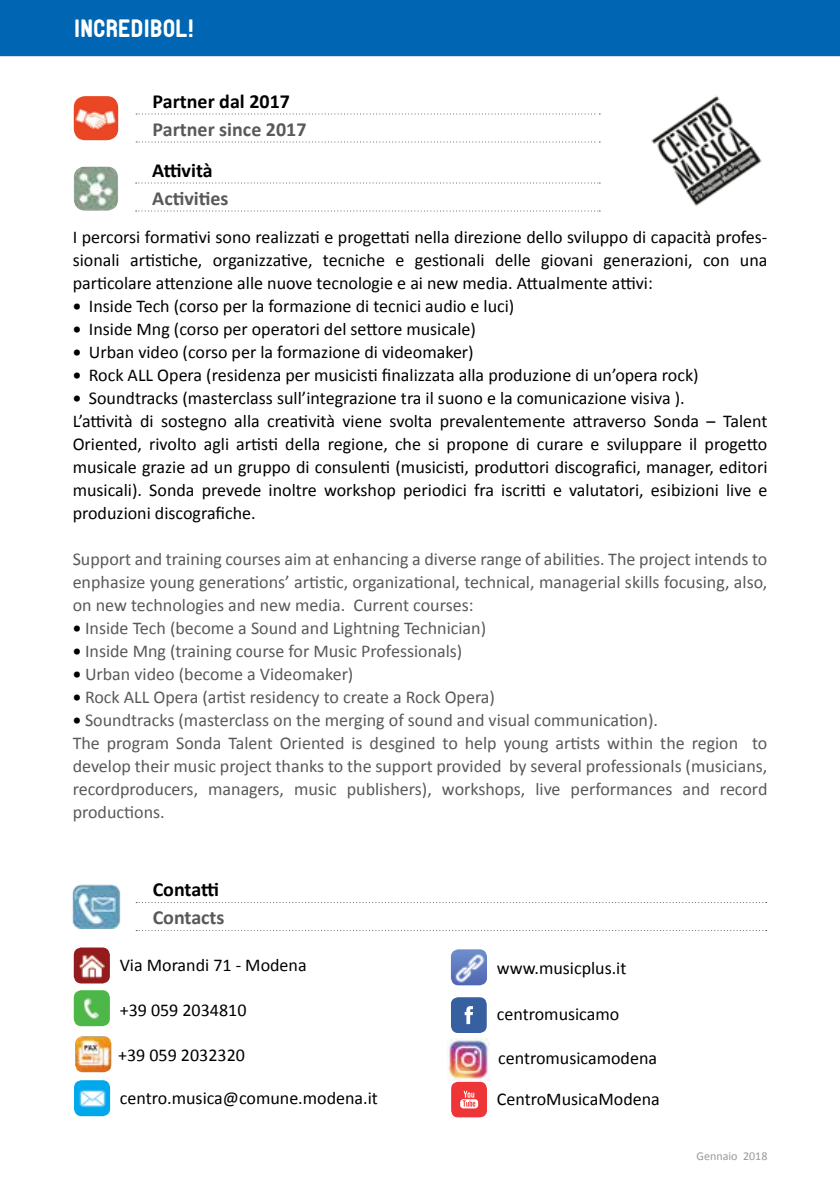
<style>
.page{position:relative;width:840px;height:1191px;background:#fff}
.page>*{position:absolute;margin:0;border:0;box-sizing:border-box;transform-origin:0 0}
.t1{font:24px "PTF NORDIC Round";color:#fff}
.t2{font:700 20px "Calibri";color:#58595b}
.t3{font:700 20px "Calibri";color:#000}
.t4{font:18px/23px "Calibri";color:#000;text-align:justify}
.t5{font:18px/23px "Calibri";color:#58595b;text-align:justify}
.t6{font:12px "Calibri";color:#97999c}
.s1{font-weight:700;font-size:17px}
.s2{font-weight:700;font-size:17px;color:#000}
</style>
<div class="page">
<img style="left:72px;top:884px;width:49px;height:45px">
<svg style="left:136px;top:902px;width:630px;height:1px"></svg>
<svg style="left:136px;top:930px;width:630px;height:1px"></svg>
<div style="left:0;top:0;width:839px;height:56px;background:#0066b3"></div>
<svg style="left:136px;top:182px;width:464px;height:1px"></svg>
<svg style="left:136px;top:210px;width:464px;height:1px"></svg>
<img style="left:74px;top:947px;width:36px;height:36px">
<svg style="left:451px;top:997px;width:35px;height:36px"></svg>
<svg style="left:451px;top:1081px;width:35px;height:36px"></svg>
<img style="left:74px;top:96px;width:44px;height:44px">
<img style="left:74px;top:166px;width:44px;height:45px">
<svg style="left:136px;top:113px;width:464px;height:1px"></svg>
<svg style="left:136px;top:141px;width:464px;height:1px"></svg>
<img style="left:74px;top:990px;width:36px;height:36px">
<img style="left:74px;top:1080px;width:36px;height:36px">
<img style="left:450px;top:949px;width:36px;height:36px">
<img style="left:651px;top:95px;width:111px;height:111px">
<img style="left:75px;top:1036px;width:36px;height:36px">
<img style="left:447px;top:1038px;width:42px;height:42px">
<h1 class="t1" style="left:74px;top:18px;width:121px">INCREDIBOL!</h1>
<p class="t3" style="left:152px;top:88px;width:139px">Partner dal 2017</p>
<p class="t2" style="left:152px;top:116px;width:155px">Partner since 2017</p>
<p class="t3" style="left:152px;top:157px;width:62px">Attività</p>
<p class="t2" style="left:152px;top:185px;width:78px">Activities</p>
<p class="t4" style="left:73px;top:225px;width:696px">I percorsi formativi sono realizzati e progettati nella direzione dello sviluppo di capacità profes&shy;sionali artistiche, organizzative, tecniche e gestionali delle giovani generazioni, con una particolare attenzione alle nuove tecnologie e ai new media. Attualmente attivi:</p>
<p class="t4" style="left:73px;top:294px;width:443px"><span class="s1">•</span> Inside Tech (corso per la formazione di tecnici audio e luci)</p>
<p class="t4" style="left:73px;top:317px;width:404px"><span class="s1">•</span> Inside Mng (corso per operatori del settore musicale)</p>
<p class="t4" style="left:73px;top:340px;width:402px"><span class="s1">•</span> Urban video (corso per la formazione di videomaker)</p>
<p class="t4" style="left:73px;top:363px;width:627px"><span class="s1">•</span> Rock ALL Opera (residenza per musicisti finalizzata alla produzione di un’opera rock)</p>
<p class="t4" style="left:73px;top:386px;width:696px;text-align:left"><span class="s1">•</span> Soundtracks (masterclass sull’integrazione tra il suono e la comunicazione visiva ).<br>L’attività di sostegno alla creatività viene svolta prevalentemente attraverso Sonda – Talent Oriented, rivolto agli artisti della regione, che si propone di curare e sviluppare il progetto musicale grazie ad un gruppo di consulenti (musicisti, produttori discografici, manager, editori musicali). Sonda prevede inoltre workshop periodici fra iscritti e valutatori, esibizioni live e produzioni discografiche.</p>
<p class="t5" style="left:73px;top:547px;width:696px">Support and training courses aim at enhancing a diverse range of abilities. The project intends to enphasize young generations’ artistic, organizational, technical, managerial skills focusing, also, on new technologies and new media. Current courses:</p>
<p class="t5" style="left:73px;top:616px;width:415px"><span class="s2">•</span> Inside Tech (become a Sound and Lightning Technician)</p>
<p class="t5" style="left:73px;top:639px;width:391px"><span class="s2">•</span> Inside Mng (training course for Music Professionals)</p>
<p class="t5" style="left:73px;top:662px;width:282px"><span class="s2">•</span> Urban video (become a Videomaker)</p>
<p class="t5" style="left:73px;top:685px;width:423px"><span class="s2">•</span> Rock ALL Opera (artist residency to create a Rock Opera)</p>
<p class="t5" style="left:73px;top:708px;width:696px;text-align:left"><span class="s2">•</span> Soundtracks (masterclass on the merging of sound and visual communication).<br>The program Sonda Talent Oriented is desgined to help young artists within the region to develop their music project thanks to the support provided by several professionals (musicians, recordproducers, managers, music publishers), workshops, live performances and record productions.</p>
<p class="t3" style="left:153px;top:877px;width:68px">Contatti</p>
<p class="t2" style="left:153px;top:905px;width:73px">Contacts</p>
<p class="t4" style="left:120px;top:953px;width:188px">Via Morandi 71 - Modena</p>
<p class="t4" style="left:120px;top:999px;width:128px">+39 059 2034810</p>
<p class="t4" style="left:118px;top:1043px;width:128px">+39 059 2032320</p>
<p class="t4" style="left:120px;top:1087px;width:259px">centro.musica@comune.modena.it</p>
<p class="t4" style="left:496px;top:956px;width:131px">www.musicplus.it</p>
<p class="t4" style="left:496px;top:1003px;width:124px">centromusicamo</p>
<p class="t4" style="left:498px;top:1046px;width:160px">centromusicamodena</p>
<p class="t4" style="left:496px;top:1087px;width:164px">CentroMusicaModena</p>
<p class="t6" style="left:696px;top:1148px;width:72px">Gennaio 2018</p>
</div>
